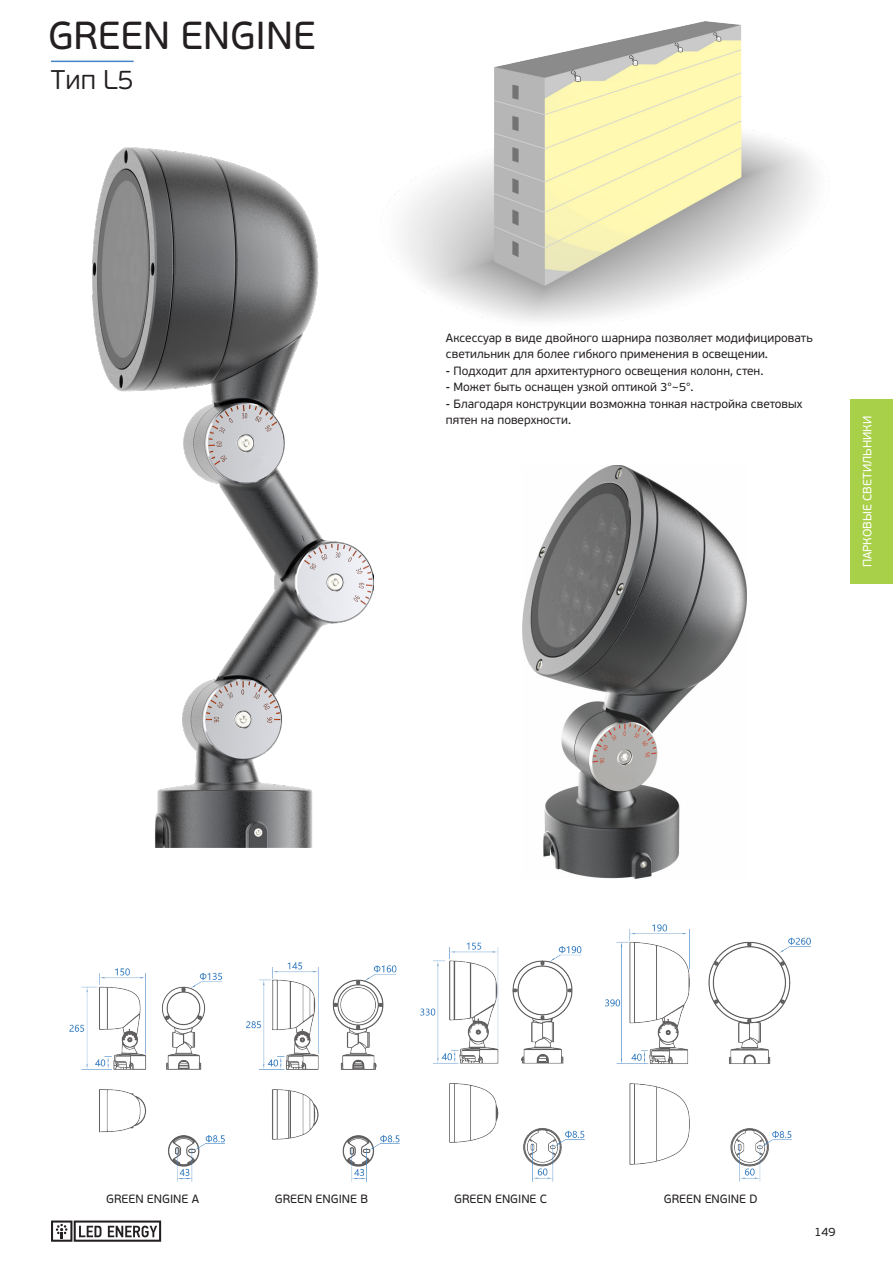
<style>
.page{position:relative;width:893px;height:1263px;background:#fff}
.page>*{position:absolute;margin:0;border:0;box-sizing:border-box;transform-origin:0 0}
.t1{font:39px "PF Beau Sans Pro";color:#231f20}
.t2{font:300 27px "PF Beau Sans Pro";color:#231f20}
.t3{font:12px/16.5px "PF Beau Sans Pro";color:#231f20}
.t4{font:12px "PF Beau Sans Pro";color:#fff}
</style>
<div class="page">
<div style="left:850px;top:400px;width:43px;height:184px;background:#a9d049"></div>
<svg style="left:51px;top:1220px;width:110px;height:22px"></svg>
<img style="left:383px;top:21px;width:443px;height:306px">
<img style="left:92px;top:147px;width:282px;height:700px">
<img style="left:522px;top:466px;width:225px;height:412px">
<hr style="left:51px;top:61px;width:83px;height:1px;background:#4485c6">
<img style="left:70px;top:969px;width:155px;height:213px">
<img style="left:246px;top:963px;width:153px;height:219px">
<img style="left:420px;top:943px;width:164px;height:239px">
<img style="left:606px;top:924px;width:204px;height:258px">
<h1 class="t1" style="left:48px;top:13px;width:269px">GREEN ENGINE</h1>
<h2 class="t2" style="left:51px;top:64px;width:84px">Тип L5</h2>
<p class="t3" style="left:446px;top:329px;width:368px">Аксессуар в виде двойного шарнира позволяет модифицировать светильник для более гибкого применения в освещении.</p>
<p class="t3" style="left:446px;top:362px;width:319px">- Подходит для архитектурного освещения колонн, стен.</p>
<p class="t3" style="left:446px;top:379px;width:249px">- Может быть оснащен узкой оптикой 3°~5°.</p>
<p class="t3" style="left:446px;top:395px;width:358px">- Благодаря конструкции возможна тонкая настройка световых пятен на поверхности.</p>
<p class="t4" style="left:861px;top:567px;width:153px;rotate:-90deg">ПАРКОВЫЕ СВЕТИЛЬНИКИ</p>
<p class="t3" style="left:106px;top:1191px;width:94px">GREEN ENGINE A</p>
<p class="t3" style="left:275px;top:1191px;width:95px">GREEN ENGINE B</p>
<p class="t3" style="left:454px;top:1191px;width:94px">GREEN ENGINE C</p>
<p class="t3" style="left:664px;top:1191px;width:95px">GREEN ENGINE D</p>
<p class="t3" style="left:814px;top:1223px;width:23px">149</p>
</div>
